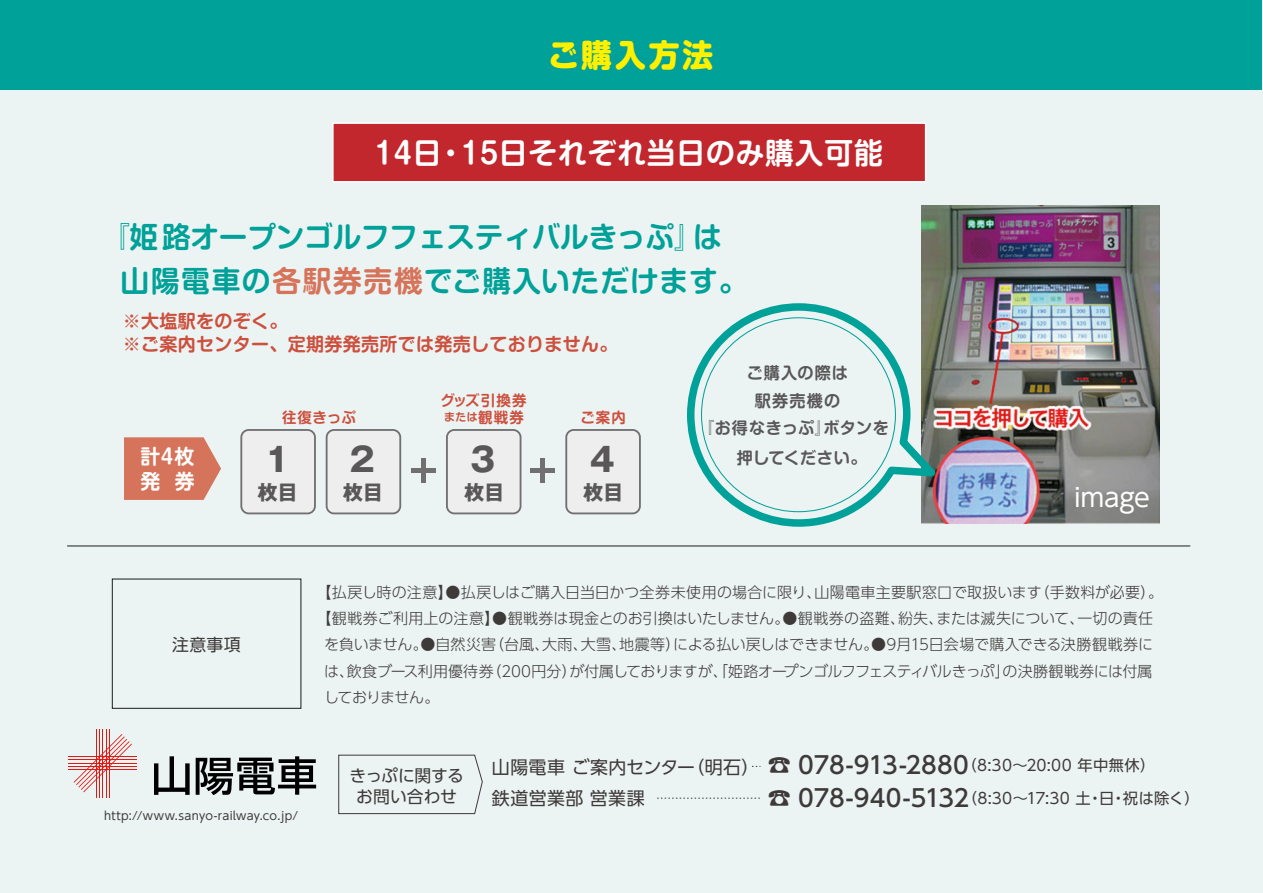
<style>
.page{position:relative;width:1263px;height:893px;background:#fff}
.page>*{position:absolute;margin:0;border:0;box-sizing:border-box;transform-origin:0 0}
.t1{font:700 33.15px "Gothic MB101 Pro";color:#595757}
.t2{font:800 31.5px "Shin M Go Pro";letter-spacing:.095em;color:#fff000}
.t3{font:700 29.25px "Shin M Go Pro De";letter-spacing:.005em;color:#00a199}
.t4{font:700 29.25px "Shin M Go Pro De";letter-spacing:.045em;color:#00a199}
.t5{font:700 29.25px "Shin M Go Pro De";letter-spacing:.03em;color:#fff}
.t6{font:25.35px "UD Shin Go Pro";letter-spacing:-.01em;color:#fff}
.t7{font:700 20.25px "Gothic MB101 Pro";letter-spacing:-.01em;color:#595757}
.t8{font:700 20.25px/24.8px "Shin M Go Pro De";color:#fff}
.t9{font:700 18.3px/22.8px "Shin M Go Pro De";letter-spacing:.02em;color:#cd4f3d}
.t10{font:18px "UD Shin Go Pro";letter-spacing:.015em;color:#3e3a39}
.t11{font:16.8px/21.1px "UD Shin Go Pro";letter-spacing:-.005em;color:#3e3a39;text-align:center}
.t12{font:700 16.5px/27.6px "Shin M Go Pro De";letter-spacing:.06em;color:#595757;text-align:center}
.t13{font:700 16.5px "Shin M Go Pro De";letter-spacing:.02em;color:#595757}
.t14{font:15.3px "UD Shin Go Pro";letter-spacing:.015em;color:#3e3a39}
.t15{font:300 15px "UD Shin Go Pro";letter-spacing:-.005em;color:#3e3a39}
.t16{font:300 15px "UD Shin Go Pro";letter-spacing:-.025em;color:#3e3a39}
.t17{font:300 15px "UD Shin Go Pro";letter-spacing:-.04em;color:#3e3a39}
.t18{font:700 14.7px "Shin M Go Pro De";letter-spacing:.055em;color:#cd4f3d}
.t19{font:11.4px "UD Shin Go Pro";letter-spacing:.02em;color:#3e3a39}
.t20{font:700 11.1px "Shin M Go Pro De";color:#cd4f3d}
.s1{color:#d6745b}
.s2{font-size:14.7px}
.s3{font-size:18px}
.s4{font-weight:500;font-size:23.7px}
</style>
<div class="page">
<div style="left:1px;top:0;width:1262px;height:893px;background:#ebf4f3"></div>
<div style="left:327px;top:430px;width:73px;height:83px;background:#eeeeef;border-radius:7px"></div>
<div style="left:326px;top:429px;width:75px;height:85px;border:2px solid #717071;border-radius:7px"></div>
<div style="left:447px;top:430px;width:74px;height:83px;background:#eeeeef;border-radius:7px"></div>
<div style="left:446px;top:429px;width:75px;height:85px;border:2px solid #717071;border-radius:7px"></div>
<div style="left:566px;top:430px;width:74px;height:83px;background:#eeeeef;border-radius:7px"></div>
<div style="left:565px;top:429px;width:76px;height:85px;border:2px solid #717071;border-radius:7px"></div>
<div style="left:241px;top:430px;width:74px;height:83px;background:#eeeeef;border-radius:7px"></div>
<div style="left:240px;top:429px;width:76px;height:85px;border:2px solid #717071;border-radius:7px"></div>
<img style="left:922px;top:206px;width:237px;height:317px">
<svg style="left:687px;top:299px;width:263px;height:228px"></svg>
<div style="left:411px;top:468px;width:25px;height:5px;background:#717071"></div>
<div style="left:421px;top:458px;width:5px;height:25px;background:#717071"></div>
<div style="left:530px;top:468px;width:25px;height:5px;background:#717071"></div>
<div style="left:540px;top:458px;width:5px;height:25px;background:#717071"></div>
<svg style="left:124px;top:437px;width:97px;height:63px;background:#d78069"></svg>
<hr style="left:96px;top:729px;width:1px;height:68px;background:#e21913">
<hr style="left:99px;top:729px;width:1px;height:68px;background:#e21913">
<hr style="left:102px;top:729px;width:1px;height:68px;background:#e21913">
<hr style="left:106px;top:729px;width:1px;height:68px;background:#e21913">
<hr style="left:109px;top:729px;width:1px;height:68px;background:#e21913">
<svg style="left:74px;top:734px;width:58px;height:58px"></svg>
<hr style="left:69px;top:756px;width:68px;height:1px;background:#e21913">
<hr style="left:69px;top:759px;width:68px;height:1px;background:#e21913">
<hr style="left:69px;top:763px;width:68px;height:1px;background:#e21913">
<hr style="left:69px;top:766px;width:68px;height:1px;background:#e21913">
<hr style="left:69px;top:769px;width:68px;height:1px;background:#e21913">
<svg style="left:154px;top:756px;width:36px;height:39px"></svg>
<svg style="left:196px;top:756px;width:120px;height:39px"></svg>
<svg style="left:657px;top:798px;width:103px;height:1px"></svg>
<div style="left:0;top:0;width:1262px;height:89px;background:#00a199"></div>
<svg style="left:338px;top:754px;width:145px;height:61px"></svg>
<div style="left:112px;top:579px;width:189px;height:130px;border:1px solid #1a1a1a"></div>
<hr style="left:67px;top:546px;width:1123px;height:1px;background:#1a1a1a">
<div style="left:332px;top:123px;width:594px;height:59px;background:#c1272d;border:1px solid #fff"></div>
<h2 class="t2" style="left:548px;top:29px;width:167px">ご購入方法</h2>
<h3 class="t5" style="left:375px;top:129px;width:509px">14日・15日それぞれ当日のみ購入可能</h3>
<h3 class="t3" style="left:101px;top:213px;width:622px">『姫路オープンゴルフフェスティバルきっぷ』は</h3>
<h3 class="t4" style="left:121px;top:258px;width:628px">山陽電車の<span class="s1">各駅券売機</span>でご購入いただけます。</h3>
<p class="t9" style="left:123px;top:308px;width:496px">※大塩駅をのぞく。<br>※ご案内センター、定期券発売所では発売しておりません。</p>
<p class="t18" style="left:440px;top:388px;width:88px">グッズ引換券</p>
<h3 class="t8" style="left:140px;top:442px;width:56px">計4枚発 券</h3>
<p class="t18" style="left:282px;top:405px;width:76px">往復きっぷ</p>
<p class="t20" style="left:444px;top:408px;width:81px">または<span class="s2">観戦券</span></p>
<p class="t18" style="left:581px;top:405px;width:47px">ご案内</p>
<h1 class="t1" style="left:350px;top:432px;width:27px">2</h1>
<h1 class="t1" style="left:470px;top:432px;width:27px">3</h1>
<h1 class="t1" style="left:590px;top:432px;width:27px">4</h1>
<h1 class="t1" style="left:265px;top:432px;width:27px">1</h1>
<h3 class="t7" style="left:257px;top:476px;width:42px">枚目</h3>
<h3 class="t7" style="left:343px;top:476px;width:42px">枚目</h3>
<h3 class="t7" style="left:464px;top:476px;width:42px">枚目</h3>
<h3 class="t7" style="left:583px;top:476px;width:42px">枚目</h3>
<p class="t12" style="left:698px;top:357px;width:192px">ご購入の際は<br>駅券売機の<br>『お得なきっぷ』ボタンを</p>
<p class="t13" style="left:737px;top:444px;width:131px">押してください。</p>
<h3 class="t6" style="left:1074px;top:476px;width:77px">image</h3>
<p class="t11" style="left:172px;top:633px;width:70px">注意事項</p>
<p class="t19" style="left:104px;top:807px;width:195px">http://www.sanyo-railway.co.jp/</p>
<p class="t15" style="left:317px;top:580px;width:848px">【払戻し時の注意】●払戻しはご購入日当日かつ全券未使用の場合に限り、山陽電車主要駅窓口で取扱います（手数料が必要）。</p>
<p class="t15" style="left:317px;top:606px;width:838px">【観戦券ご利用上の注意】●観戦券は現金とのお引換はいたしません。●観戦券の盗難、紛失、または滅失について、一切の責任</p>
<p class="t15" style="left:324px;top:633px;width:831px">を負いません。●自然災害（台風、大雨、大雪、地震等）による払い戻しはできません。●9月15日会場で購入できる決勝観戦券に</p>
<p class="t16" style="left:324px;top:659px;width:830px">は、飲食ブース利用優待券（200円分）が付属しておりますが、「姫路オープンゴルフフェスティバルきっぷ」の決勝観戦券には付属</p>
<p class="t17" style="left:324px;top:685px;width:117px">しておりません。</p>
<p class="t11" style="left:349px;top:764px;width:116px">きっぷに関するお問い合わせ</p>
<p class="t14" style="left:492px;top:752px;width:665px"><span class="s3">山陽電車 ご案内センター（明石）</span> <span class="s4">☎ 078-913-2880</span>（8:30～20:00 年中無休）</p>
<p class="t10" style="left:492px;top:784px;width:154px">鉄道営業部 営業課</p>
<p class="t14" style="left:767px;top:786px;width:434px"><span class="s4">☎ 078-940-5132</span>（8:30～17:30 土・日・祝は除く）</p>
</div>
